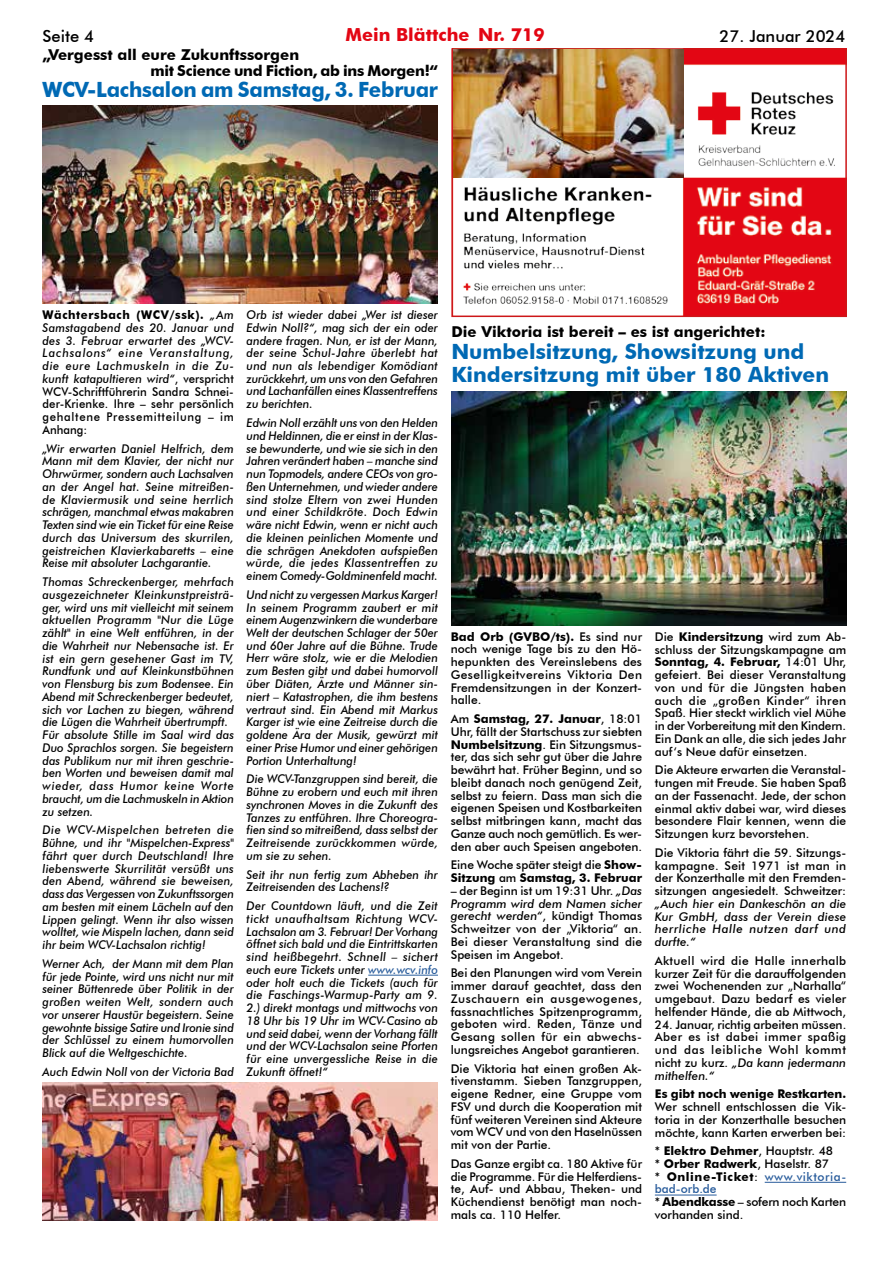
<style>
.page{position:relative;width:893px;height:1263px;background:#fff}
.page>*{position:absolute;margin:0;border:0;box-sizing:border-box;transform-origin:0 0}
.t1{font:700 21px/22.5px "Futura BT";color:#0069b4}
.t2{font:700 18px "Futura BT";color:#e30613}
.t3{font:500 16.5px "Futura BT";color:#000}
.t4{font:700 15px/16.5px "Futura BT";color:#000}
.t5{font:italic 500 12px/12.8px "Futura BT";color:#000;text-align:justify;scale:.95 1}
.t6{font:500 12px/12.8px "Futura BT";color:#000;text-align:justify}
.t7{font:italic 500 12px/12.8px "Futura BT";color:#000;text-align:justify}
.t8{font:700 12px/12.8px "Futura BT";color:#000}
.s1{font-weight:700;font-style:normal}
.s2{font-style:normal}
.s3{color:#275b9b}
.s4{font-weight:700}
.s5{font-weight:500}
.s6{font-style:italic}
</style>
<div class="page">
<img style="left:454px;top:51px;width:390px;height:263px">
<div style="left:451px;top:48px;width:396px;height:269px;border:2px solid #cd1719"></div>
<img style="left:453px;top:50px;width:230px;height:127px">
<img style="left:43px;top:1082px;width:395px;height:138px">
<img style="left:43px;top:106px;width:395px;height:198px">
<hr style="left:368px;top:975px;width:70px;height:1px;background:#275b9b">
<img style="left:451px;top:391px;width:396px;height:235px">
<hr style="left:765px;top:1182px;width:81px;height:1px;background:#275b9b">
<hr style="left:655px;top:1194px;width:62px;height:1px;background:#275b9b">
<h3 class="t3" style="left:43px;top:26px;width:53px">Seite 4</h3>
<h2 class="t2" style="left:345px;top:24px;width:201px">Mein Blättche Nr. 719</h2>
<h3 class="t3" style="left:720px;top:26px;width:127px">27. Januar 2024</h3>
<p class="t4" style="left:151px;top:46px;width:289px;text-indent:-108px">„Vergesst all eure Zukunftssorgen<br>mit Science und Fiction, ab ins Morgen!“</p>
<h1 class="t1" style="left:43px;top:78px;width:397px">WCV-Lachsalon am Samstag, 3. Februar</h1>
<p class="t5" style="left:43px;top:308px;width:203px"><span class="s1">Wächtersbach (WCV/ssk).</span> „Am Samstagabend des 20. Januar und des 3. Februar erwartet des „WCV-Lachsalons“ eine Veranstaltung, die eure Lachmuskeln in die Zu&shy;kunft katapultieren wird“<span class="s2">, verspricht WCV-Schriftführerin Sandra Schnei&shy;der-Krienke. Ihre – sehr persönlich gehaltene Pressemitteilung – im Anhang:</span></p>
<p class="t5" style="left:43px;top:442px;width:203px">„Wir erwarten Daniel Helfrich, dem Mann mit dem Klavier, der nicht nur Ohrwürmer, sondern auch Lachsalven an der Angel hat. Seine mitreißen&shy;de Klaviermusik und seine herrlich schrägen, manchmal etwas makabren Texten sind wie ein Ticket für eine Reise durch das Universum des skurrilen, geistreichen Klavierkabaretts – eine Reise mit absoluter Lachgarantie.</p>
<p class="t5" style="left:43px;top:575px;width:203px;text-align:left">Thomas Schreckenberger, mehrfach ausgezeichneter Kleinkunstpreisträ&shy;ger, wird uns mit vielleicht mit seinem aktuellen Programm "Nur die Lüge zählt" in eine Welt entführen, in der die Wahrheit nur Nebensache ist. Er ist ein gern gesehener Gast im TV, Rundfunk und auf Kleinkunstbühnen von Flensburg bis zum Bodensee. Ein Abend mit Schreckenberger bedeutet, sich vor Lachen zu biegen, während die Lügen die Wahrheit übertrumpft.<br>Für absolute Stille im Saal wird das Duo Sprachlos sorgen. Sie begeistern das Publikum nur mit ihren geschrie&shy;ben Worten und beweisen damit mal wieder, dass Humor keine Worte braucht, um die Lachmuskeln in Aktion zu setzen.</p>
<p class="t5" style="left:43px;top:823px;width:203px">Die WCV-Mispelchen betreten die Bühne, und ihr "Mispelchen-Express" fährt quer durch Deutschland! Ihre liebenswerte Skurrilität versüßt uns den Abend, während sie beweisen, dass das Vergessen von Zukunftssorgen am besten mit einem Lächeln auf den Lippen gelingt. Wenn ihr also wissen wolltet, wie Mispeln lachen, dann seid ihr beim WCV-Lachsalon richtig!</p>
<p class="t5" style="left:43px;top:957px;width:203px">Werner Ach, der Mann mit dem Plan für jede Pointe, wird uns nicht nur mit seiner Büttenrede über Politik in der großen weiten Welt, sondern auch vor unserer Haustür begeistern. Seine gewohnte bissige Satire und Ironie sind der Schlüssel zu einem humorvollen Blick auf die Weltgeschichte.</p>
<p class="t5" style="left:43px;top:1065px;width:203px">Auch Edwin Noll von der Victoria Bad</p>
<p class="t5" style="left:247px;top:308px;width:203px">Orb ist wieder dabei „Wer ist dieser Edwin Noll?“, mag sich der ein oder andere fragen. Nun, er ist der Mann, der seine Schul-Jahre überlebt hat und nun als lebendiger Komödiant zurückkehrt, um uns von den Gefahren und Lachanfällen eines Klassentreffens zu berichten.</p>
<p class="t5" style="left:247px;top:416px;width:203px">Edwin Noll erzählt uns von den Helden und Heldinnen, die er einst in der Klas&shy;se bewunderte, und wie sie sich in den Jahren verändert haben – manche sind nun Topmodels, andere CEOs von gro&shy;ßen Unternehmen, und wieder andere sind stolze Eltern von zwei Hunden und einer Schildkröte. Doch Edwin wäre nicht Edwin, wenn er nicht auch die kleinen peinlichen Momente und die schrägen Anekdoten aufspießen würde, die jedes Klassentreffen zu einem Comedy-Goldminenfeld macht.</p>
<p class="t5" style="left:247px;top:588px;width:203px">Und nicht zu vergessen Markus Karger!<br>In seinem Programm zaubert er mit einem Augenzwinkern die wunderbare Welt der deutschen Schlager der 50er und 60er Jahre auf die Bühne. Trude Herr wäre stolz, wie er die Melodien zum Besten gibt und dabei humorvoll über Diäten, Ärzte und Männer sin&shy;niert – Katastrophen, die ihm bestens vertraut sind. Ein Abend mit Markus Karger ist wie eine Zeitreise durch die goldene Ära der Musik, gewürzt mit einer Prise Humor und einer gehörigen Portion Unterhaltung!</p>
<p class="t5" style="left:247px;top:772px;width:203px">Die WCV-Tanzgruppen sind bereit, die Bühne zu erobern und euch mit ihren synchronen Moves in die Zukunft des Tanzes zu entführen. Ihre Choreogra&shy;fien sind so mitreißend, dass selbst der Zeitreisende zurückkommen würde, um sie zu sehen.</p>
<p class="t5" style="left:247px;top:868px;width:203px">Seit ihr nun fertig zum Abheben ihr<br>Zeitreisenden des Lachens!?</p>
<p class="t5" style="left:247px;top:899px;width:203px">Der Countdown läuft, und die Zeit tickt unaufhaltsam Richtung WCV-Lachsalon am 3. Februar! Der Vorhang öffnet sich bald und die Eintrittskarten sind heißbegehrt. Schnell – sichert euch eure Tickets unter <span class="s3">www.wcv.info </span>oder holt euch die Tickets (auch für die Faschings-Warmup-Party am 9.<br>2.) direkt montags und mittwochs von 18 Uhr bis 19 Uhr im WCV-Casino ab und seid dabei, wenn der Vorhang fällt und der WCV-Lachsalon seine Pforten für eine unvergessliche Reise in die Zukunft öffnet!“</p>
<p class="t4" style="left:451px;top:323px;width:316px">Die Viktoria ist bereit – es ist angerichtet:</p>
<h1 class="t1" style="left:451px;top:340px;width:379px">Numbelsitzung, Showsitzung und<br>Kindersitzung mit über 180 Aktiven</h1>
<p class="t6" style="left:451px;top:630px;width:193px"><span class="s4">Bad Orb (GVBO/ts).</span> Es sind nur noch wenige Tage bis zu den Hö&shy;hepunkten des Vereinslebens des Geselligkeitvereins Viktoria Den Fremdensitzungen in der Konzert&shy;halle.</p>
<p class="t6" style="left:451px;top:712px;width:193px">Am <span class="s4">Samstag, 27. Januar</span>, 18:01<br>Uhr, fällt der Startschuss zur siebten <span class="s4">Numbelsitzung</span>. Ein Sitzungsmus&shy;ter, das sich sehr gut über die Jahre bewährt hat. Früher Beginn, und so bleibt danach noch genügend Zeit, selbst zu feiern. Dass man sich die eigenen Speisen und Kostbarkeiten selbst mitbringen kann, macht das Ganze auch noch gemütlich. Es wer&shy;den aber auch Speisen angeboten.</p>
<p class="t8" style="left:451px;top:859px;width:193px"><span class="s5">Eine Woche später steigt die</span> Show-<br>Sitzung <span class="s5">am</span> Samstag, 3. Februar</p>
<p class="t6" style="left:451px;top:884px;width:193px">– der Beginn ist um 19:31 Uhr. <span class="s6">„Das Programm wird dem Namen sicher gerecht werden“</span>, kündigt Thomas Schweitzer von der „Viktoria“ an.<br>Bei dieser Veranstaltung sind die Speisen im Angebot.</p>
<p class="t6" style="left:451px;top:966px;width:193px">Bei den Planungen wird vom Verein immer darauf geachtet, dass den Zuschauern ein ausgewogenes, fassnachtliches Spitzenprogramm, geboten wird. Reden, Tänze und Gesang sollen für ein abwechs&shy;lungsreiches Angebot garantieren.</p>
<p class="t6" style="left:451px;top:1062px;width:193px">Die Viktoria hat einen großen Ak&shy;tivenstamm. Sieben Tanzgruppen, eigene Redner, eine Gruppe vom FSV und durch die Kooperation mit fünf weiteren Vereinen sind Akteure vom WCV und von den Haselnüssen mit von der Partie.</p>
<p class="t6" style="left:451px;top:1157px;width:193px">Das Ganze ergibt ca. 180 Aktive für die Programme. Für die Helferdiens&shy;te, Auf- und Abbau, Theken- und Küchendienst benötigt man noch&shy;mals ca. 110 Helfer.</p>
<p class="t6" style="left:655px;top:630px;width:193px">Die <span class="s4">Kindersitzung</span> wird zum Ab&shy;schluss der Sitzungskampagne am <span class="s4">Sonntag, 4. Februar,</span> 14:01 Uhr, gefeiert. Bei dieser Veranstaltung von und für die Jüngsten haben auch die „großen Kinder“ ihren Spaß. Hier steckt wirklich viel Mühe in der Vorbereitung mit den Kindern.<br>Ein Dank an alle, die sich jedes Jahr auf‘s Neue dafür einsetzen.</p>
<p class="t6" style="left:655px;top:764px;width:193px">Die Akteure erwarten die Veranstal&shy;tungen mit Freude. Sie haben Spaß an der Fassenacht. Jede, der schon einmal aktiv dabei war, wird dieses besondere Flair kennen, wenn die Sitzungen kurz bevorstehen.</p>
<p class="t6" style="left:655px;top:846px;width:193px">Die Viktoria fährt die 59. Sitzungs&shy;kampagne. Seit 1971 ist man in der Konzerthalle mit den Fremden&shy;sitzungen angesiedelt. Schweitzer:</p>
<p class="t7" style="left:655px;top:897px;width:193px">„Auch hier ein Dankeschön an die Kur GmbH, dass der Verein diese herrliche Halle nutzen darf und durfte.“</p>
<p class="t6" style="left:655px;top:954px;width:193px">Aktuell wird die Halle innerhalb kurzer Zeit für die darauffolgenden zwei Wochenenden zur „Narhalla“ umgebaut. Dazu bedarf es vieler helfender Hände, die ab Mittwoch,</p>
<p class="t6" style="left:655px;top:1018px;width:193px">24. Januar, richtig arbeiten müssen.<br>Aber es ist dabei immer spaßig und das leibliche Wohl kommt nicht zu kurz. <span class="s6">„Da kann jedermann mithelfen.“</span></p>
<p class="t8" style="left:655px;top:1087px;width:193px">Es gibt noch wenige Restkarten.</p>
<p class="t6" style="left:655px;top:1100px;width:193px">Wer schnell entschlossen die Vik&shy;toria in der Konzerthalle besuchen möchte, kann Karten erwerben bei:</p>
<p class="t6" style="left:655px;top:1144px;width:193px;text-align:left">* <span class="s4">Elektro Dehmer</span>, Hauptstr. 48<br>* <span class="s4">Orber Radwerk</span>, Haselstr. 87<br>* <span class="s4">Online-Ticket</span>: <span class="s3">www.viktoria&shy;bad-orb.de<br></span>* <span class="s4">Abendkasse</span> – sofern noch Karten vorhanden sind.</p>
</div>
